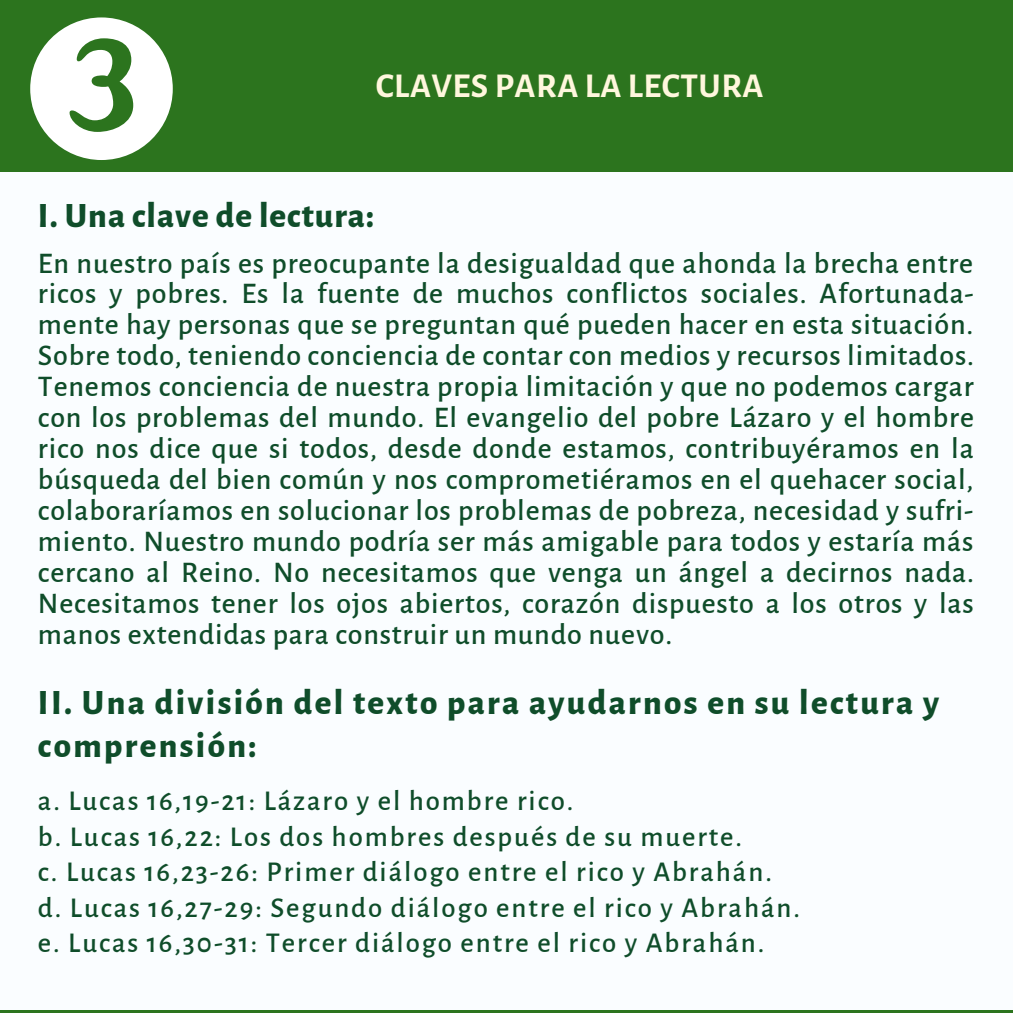
<style>
.page{position:relative;width:1013px;height:1013px;background:#fff}
.page>*{position:absolute;margin:0;border:0;box-sizing:border-box;transform-origin:0 0}
.t1{font:800 35px/43.1px "Alegreya Sans";letter-spacing:.065em;color:#0f4d2a}
.t2{font:800 35px "Alegreya Sans";letter-spacing:.03em;color:#0f4d2a}
.t3{font:700 35px "Alegreya Sans";letter-spacing:.015em;color:#fff7dd}
.t4{font:500 30px/31px "Alegreya Sans";letter-spacing:.03em;color:#0f4d2a;text-align:justify}
.t5{font:500 28.75px/35.6px "Alegreya Sans";letter-spacing:.065em;color:#0f4d2a}
</style>
<div class="page">
<div style="left:0;top:0;width:1012px;height:1012px;background:#2c741e"></div>
<div style="left:0;top:172px;width:1012px;height:837px;background:#fafdff"></div>
<svg style="left:30px;top:17px;width:143px;height:143px"></svg>
<p class="t3" style="left:376px;top:69px;width:389px">CLAVES PARA LA LECTURA</p>
<p class="t2" style="left:38px;top:198px;width:337px">I. Una clave de lectura:</p>
<p class="t4" style="left:38px;top:248px;width:937px">En nuestro país es preocupante la desigualdad que ahonda la brecha entre ricos y pobres. Es la fuente de muchos conflictos sociales. Afortunada&shy;mente hay personas que se preguntan qué pueden hacer en esta situación.<br>Sobre todo, teniendo conciencia de contar con medios y recursos limitados.<br>Tenemos conciencia de nuestra propia limitación y que no podemos cargar con los problemas del mundo. El evangelio del pobre Lázaro y el hombre rico nos dice que si todos, desde donde estamos, contribuyéramos en la búsqueda del bien común y nos comprometiéramos en el quehacer social, colaboraríamos en solucionar los problemas de pobreza, necesidad y sufri&shy;miento. Nuestro mundo podría ser más amigable para todos y estaría más cercano al Reino. No necesitamos que venga un ángel a decirnos nada.<br>Necesitamos tener los ojos abiertos, corazón dispuesto a los otros y las manos extendidas para construir un mundo nuevo.</p>
<p class="t1" style="left:38px;top:682px;width:902px">II. Una división del texto para ayudarnos en su lectura y comprensión:</p>
<p class="t5" style="left:38px;top:783px;width:763px">a. Lucas 16,19-21: Lázaro y el hombre rico.<br>b. Lucas 16,22: Los dos hombres después de su muerte.<br>c. Lucas 16,23-26: Primer diálogo entre el rico y Abrahán. d. Lucas 16,27-29: Segundo diálogo entre el rico y Abrahán. e. Lucas 16,30-31: Tercer diálogo entre el rico y Abrahán.</p>
</div>
